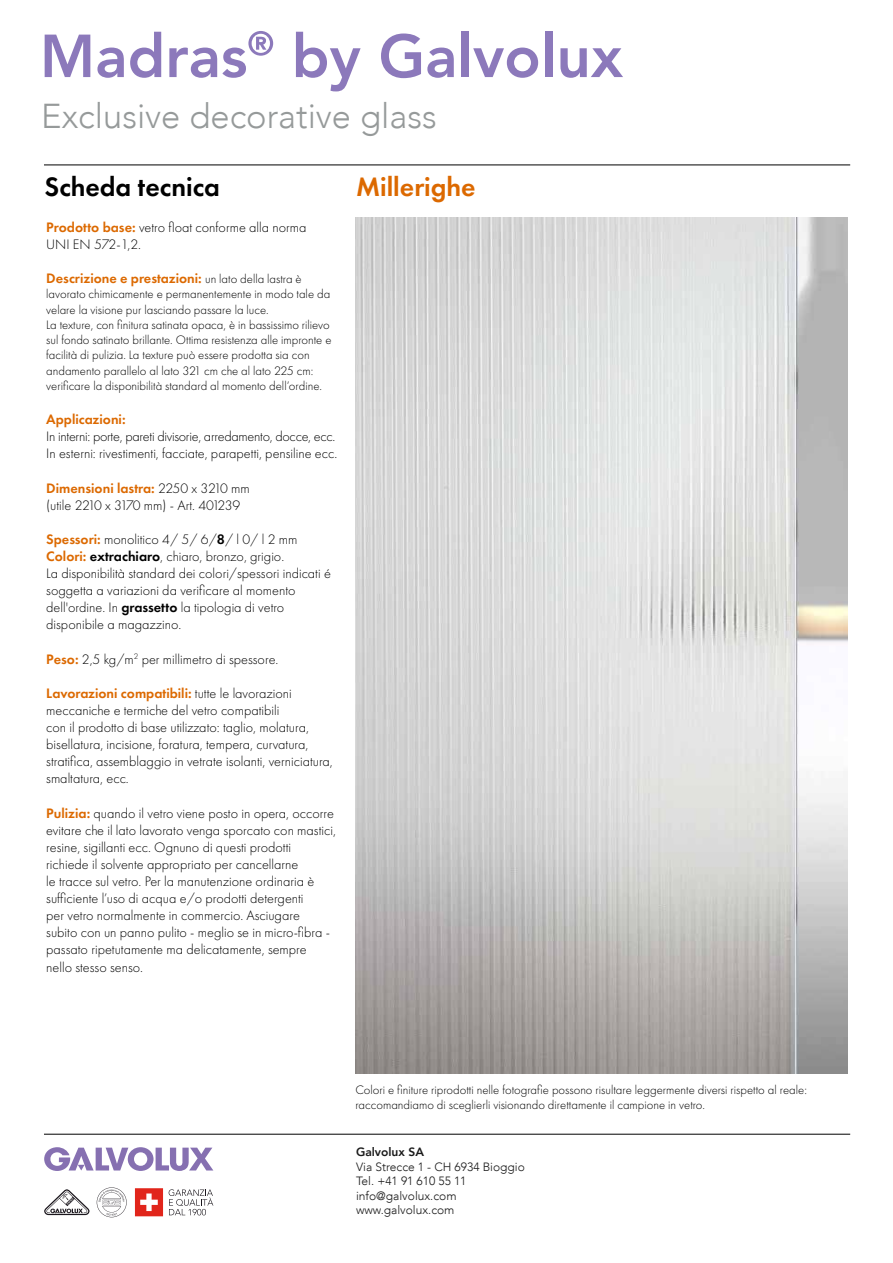
<style>
.page{position:relative;width:893px;height:1263px;background:#fff}
.page>*{position:absolute;margin:0;border:0;box-sizing:border-box;transform-origin:0 0}
.t1{font:300 34.5px "Avenir";color:#969a9a}
.t2{font:600 27.75px "Futura PT";color:#000}
.t3{font:600 27.75px "Futura PT";color:#dc6900}
.t4{font:300 14.25px/17.1px "Futura PT";color:#000}
.t5{font:300 14.25px/17.1px "Futura PT";letter-spacing:-.02em;color:#000}
.t6{font:600 14.25px "Futura PT";color:#dc6900}
.t7{font:300 12.75px/15.3px "Futura PT";color:#000}
.t8{font:300 12px/14.4px "Avenir LT";color:#1a1a1a}
.t9{font:800 12px "Avenir LT";color:#1a1a1a}
.s1{font-weight:600;color:#dc6900}
.s2{font-weight:300;font-size:12.75px;color:#000}
.s3{font-weight:600}
</style>
<div class="page">
<hr style="left:44px;top:165px;width:806px;height:1px;background:#000">
<hr style="left:44px;top:1134px;width:806px;height:1px;background:#000">
<svg style="left:45px;top:35px;width:45px;height:42px"></svg>
<svg style="left:97px;top:48px;width:27px;height:30px"></svg>
<svg style="left:130px;top:32px;width:31px;height:46px"></svg>
<svg style="left:169px;top:31px;width:104px;height:47px"></svg>
<svg style="left:296px;top:32px;width:65px;height:59px"></svg>
<svg style="left:381px;top:34px;width:40px;height:44px"></svg>
<svg style="left:427px;top:48px;width:27px;height:30px"></svg>
<div style="left:462px;top:32px;width:7px;height:45px;background:#8c79bb"></div>
<svg style="left:473px;top:48px;width:65px;height:30px"></svg>
<div style="left:545px;top:32px;width:7px;height:45px;background:#8c79bb"></div>
<svg style="left:560px;top:48px;width:63px;height:30px"></svg>
<svg style="left:44px;top:1147px;width:169px;height:24px"></svg>
<svg style="left:97px;top:1187px;width:30px;height:30px"></svg>
<svg style="left:169px;top:1189px;width:44px;height:26px"></svg>
<svg style="left:135px;top:1188px;width:28px;height:28px"></svg>
<svg style="left:44px;top:1189px;width:45px;height:26px"></svg>
<img style="left:355px;top:217px;width:492px;height:857px">
<h1 class="t1" style="left:41px;top:96px;width:397px">Exclusive decorative glass</h1>
<h2 class="t2" style="left:45px;top:169px;width:177px">Scheda tecnica</h2>
<h2 class="t3" style="left:356px;top:169px;width:121px">Millerighe</h2>
<p class="t4" style="left:46px;top:218px;width:262px"><span class="s1">Prodotto base:</span> vetro float conforme alla norma<br>UNI EN 572-1,2.</p>
<p class="t6" style="left:46px;top:269px;width:257px">Descrizione e prestazioni: <span class="s2">un lato della lastra è</span></p>
<p class="t7" style="left:46px;top:286px;width:287px">lavorato chimicamente e permanentemente in modo tale da velare la visione pur lasciando passare la luce.<br>La texture, con finitura satinata opaca, è in bassissimo rilievo sul fondo satinato brillante. Ottima resistenza alle impronte e facilità di pulizia. La texture può essere prodotta sia con andamento parallelo al lato 321 cm che al lato 225 cm: verificare la disponibilità standard al momento dell’ordine.</p>
<p class="t6" style="left:46px;top:411px;width:81px">Applicazioni:</p>
<p class="t4" style="left:46px;top:428px;width:293px">In interni: porte, pareti divisorie, arredamento, docce, ecc.<br>In esterni: rivestimenti, facciate, parapetti, pensiline ecc.</p>
<p class="t5" style="left:46px;top:479px;width:205px"><span class="s1">Dimensioni lastra:</span> 2250 x 3210 mm (utile 2210 x 3170 mm) - Art. 401239</p>
<p class="t4" style="left:46px;top:531px;width:286px"><span class="s1">Spessori:</span> monolitico 4/ 5/ 6/<span class="s3">8</span>/ l 0/ l 2 mm <span class="s1">Colori:</span> <span class="s3">extrachiaro</span>, chiaro, bronzo, grigio.<br>La disponibilità standard dei colori/spessori indicati é soggetta a variazioni da verificare al momento dell'ordine. In <span class="s3">grassetto</span> la tipologia di vetro disponibile a magazzino.</p>
<p class="t4" style="left:46px;top:650px;width:234px"><span class="s1">Peso:</span> 2,5 kg/m<sup>2</sup> per millimetro di spessore.</p>
<p class="t4" style="left:46px;top:685px;width:288px"><span class="s1">Lavorazioni compatibili:</span> tutte le lavorazioni meccaniche e termiche del vetro compatibili<br>con il prodotto di base utilizzato: taglio, molatura, bisellatura, incisione, foratura, tempera, curvatura, stratifica, assemblaggio in vetrate isolanti, verniciatura, smaltatura, ecc.</p>
<p class="t4" style="left:46px;top:804px;width:291px"><span class="s1">Pulizia:</span> quando il vetro viene posto in opera, occorre evitare che il lato lavorato venga sporcato con mastici, resine, sigillanti ecc. Ognuno di questi prodotti richiede il solvente appropriato per cancellarne<br>le tracce sul vetro. Per la manutenzione ordinaria è sufficiente l’uso di acqua e/o prodotti detergenti<br>per vetro normalmente in commercio. Asciugare<br>subito con un panno pulito - meglio se in micro-fibra - passato ripetutamente ma delicatamente, sempre nello stesso senso.</p>
<p class="t7" style="left:355px;top:1082px;width:453px">Colori e finiture riprodotti nelle fotografie possono risultare leggermente diversi rispetto al reale: raccomandiamo di sceglierli visionando direttamente il campione in vetro.</p>
<p class="t9" style="left:356px;top:1145px;width:70px">Galvolux SA</p>
<p class="t8" style="left:356px;top:1159px;width:170px">Via Strecce 1 - CH 6934 Bioggio<br>Tel. +41 91 610 55 11 info@galvolux.com www.galvolux.com</p>
</div>
